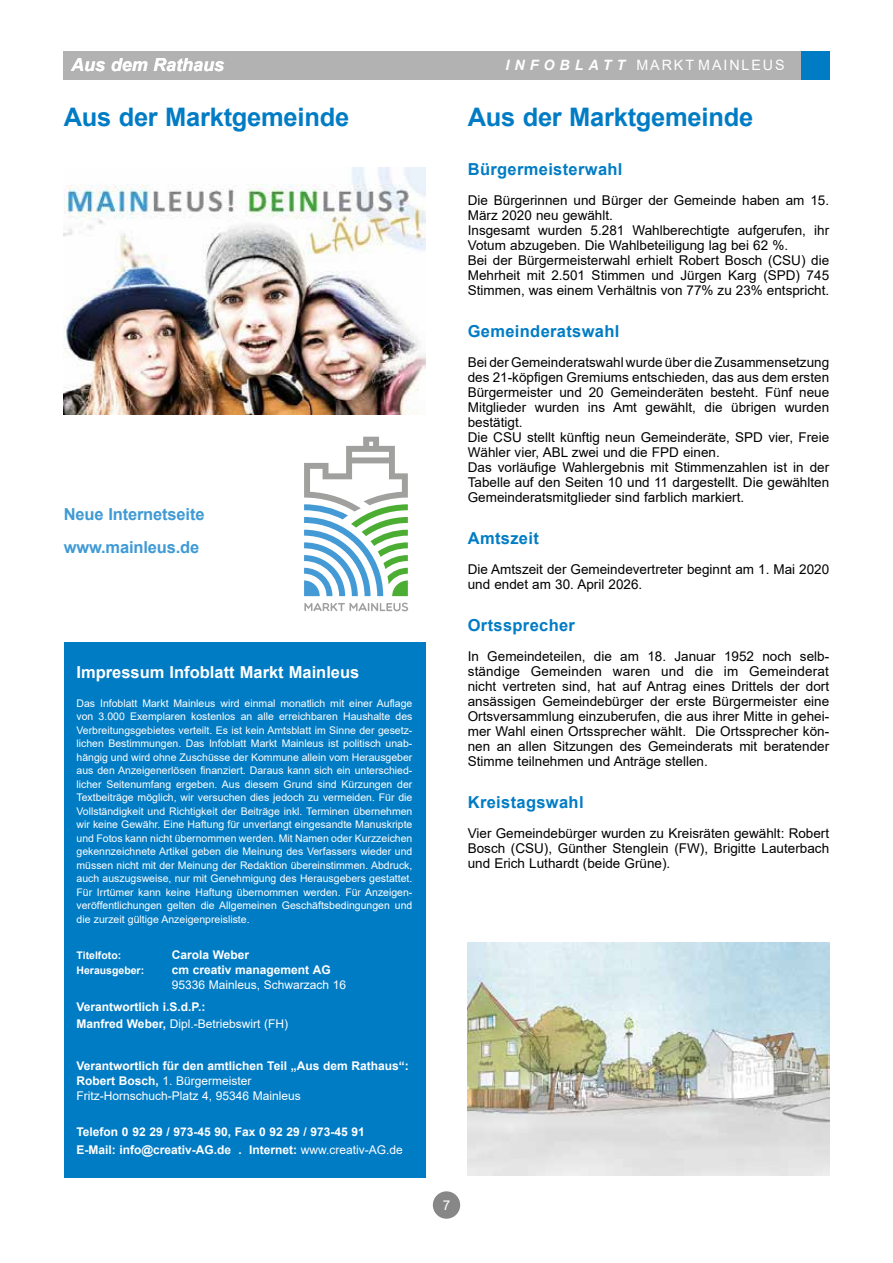
<style>
.page{position:relative;width:893px;height:1263px;background:#fff}
.page>*{position:absolute;margin:0;border:0;box-sizing:border-box;transform-origin:0 0}
.t1{font:700 25.5px "Arial";letter-spacing:-.01em;color:#007cc5}
.t2{font:italic 700 18px "Arial";color:#fff}
.t3{font:700 16.5px "Arial";letter-spacing:.02em;color:#007cc5}
.t4{font:700 16.5px/33px "Arial";letter-spacing:-.01em;color:#3f9ad5}
.t5{font:700 16.5px "Arial";color:#fff}
.t6{font:14.25px "Arial";letter-spacing:.135em;color:#fff}
.t7{font:13.5px/15px "Arial";color:#000}
.t8{font:13.5px "Arial";color:#fff}
.t9{font:700 12px/15px "Arial";color:#fff}
.t10{font:12px "Arial";color:#fff}
.t11{font:10.5px/13.5px "Arial";color:#fff;text-align:justify}
.t12{font:700 10.5px "Arial";color:#fff}
.s1{font-weight:400}
.s2{font-weight:700;font-style:italic}
</style>
<div class="page">
<div style="left:64px;top:51px;width:765px;height:28px;background:#b3b2b2"></div>
<div style="left:801px;top:51px;width:28px;height:28px;background:#007cc5"></div>
<div style="left:433px;top:1191px;width:27px;height:28px;background:#878787;border-radius:50%"></div>
<div style="left:64px;top:642px;width:361px;height:536px;background:#007cc5"></div>
<svg style="left:304px;top:602px;width:104px;height:10px"></svg>
<svg style="left:304px;top:437px;width:104px;height:159px"></svg>
<img style="left:64px;top:168px;width:361px;height:247px">
<img style="left:468px;top:942px;width:361px;height:233px">
<h2 class="t2" style="left:71px;top:52px;width:155px">Aus dem Rathaus</h2>
<h1 class="t1" style="left:64px;top:99px;width:287px">Aus der Marktgemeinde</h1>
<p class="t4" style="left:64px;top:497px;width:142px">Neue Internetseite www.mainleus.de</p>
<p class="t5" style="left:77px;top:661px;width:284px">Impressum Infoblatt Markt Mainleus</p>
<p class="t11" style="left:77px;top:696px;width:337px">Das Infoblatt Markt Mainleus wird einmal monatlich mit einer Auflage von 3.000 Exemplaren kostenlos an alle erreichbaren Haushalte des Verbreitungsgebietes verteilt. Es ist kein Amtsblatt im Sinne der gesetz&shy;lichen Bestimmungen. Das Infoblatt Markt Mainleus ist politisch unab&shy;hängig und wird ohne Zuschüsse der Kommune allein vom Herausgeber aus den Anzeigenerlösen finanziert. Daraus kann sich ein unterschied&shy;licher Seitenumfang ergeben. Aus diesem Grund sind Kürzungen der Textbeiträge möglich, wir versuchen dies jedoch zu vermeiden. Für die Vollständigkeit und Richtigkeit der Beiträge inkl. Terminen übernehmen wir keine Gewähr. Eine Haftung für unverlangt eingesandte Manuskripte und Fotos kann nicht übernommen werden. Mit Namen oder Kurzzeichen gekennzeichnete Artikel geben die Meinung des Verfassers wieder und müssen nicht mit der Meinung der Redaktion übereinstimmen. Abdruck, auch auszugsweise, nur mit Genehmigung des Herausgebers gestattet.<br>Für Irrtümer kann keine Haftung übernommen werden. Für Anzeigen&shy;veröffentlichungen gelten die Allgemeinen Geschäftsbedingungen und die zurzeit gültige Anzeigenpreisliste.</p>
<p class="t12" style="left:77px;top:948px;width:46px">Titelfoto:</p>
<p class="t9" style="left:172px;top:947px;width:79px">Carola Weber</p>
<p class="t12" style="left:77px;top:963px;width:69px">Herausgeber:</p>
<p class="t9" style="left:172px;top:962px;width:161px">cm creativ management AG</p>
<p class="t10" style="left:172px;top:976px;width:176px">95336 Mainleus, Schwarzach 16</p>
<p class="t9" style="left:77px;top:999px;width:213px;line-height:16.5px">Verantwortlich i.S.d.P.:<br>Manfred Weber, <span class="s1">Dipl.-Betriebswirt (FH)</span></p>
<p class="t9" style="left:77px;top:1058px;width:334px">Verantwortlich für den amtlichen Teil „Aus dem Rathaus“:<br>Robert Bosch, <span class="s1">1. Bürgermeister<br>Fritz-Hornschuch-Platz 4, 95346 Mainleus</span></p>
<p class="t9" style="left:77px;top:1123px;width:328px;line-height:18px">Telefon 0 92 29 / 973-45 90, Fax 0 92 29 / 973-45 91<br>E-Mail: info@creativ-AG.de . Internet: <span class="s1">www.creativ-AG.de</span></p>
<p class="t6" style="left:506px;top:55px;width:281px"><span class="s2">I N F O B L AT T</span> MARKT MAINLEUS</p>
<h1 class="t1" style="left:468px;top:99px;width:287px">Aus der Marktgemeinde</h1>
<p class="t3" style="left:468px;top:157px;width:156px">Bürgermeisterwahl</p>
<p class="t7" style="left:468px;top:192px;width:363px">Die Bürgerinnen und Bürger der Gemeinde haben am 15.<br>März 2020 neu gewählt.<br>Insgesamt wurden 5.281 Wahlberechtigte aufgerufen, ihr Votum abzugeben. Die Wahlbeteiligung lag bei 62 %.<br>Bei der Bürgermeisterwahl erhielt Robert Bosch (CSU) die Mehrheit mit 2.501 Stimmen und Jürgen Karg (SPD) 745<br>Stimmen, was einem Verhältnis von 77% zu 23% entspricht.</p>
<p class="t3" style="left:468px;top:319px;width:153px">Gemeinderatswahl</p>
<p class="t7" style="left:468px;top:354px;width:363px">Bei der Gemeinderatswahl wurde über die Zusammensetzung des 21-köpfigen Gremiums entschieden, das aus dem ersten Bürgermeister und 20 Gemeinderäten besteht. Fünf neue Mitglieder wurden ins Amt gewählt, die übrigen wurden bestätigt.<br>Die CSU stellt künftig neun Gemeinderäte, SPD vier, Freie Wähler vier, ABL zwei und die FPD einen.<br>Das vorläufige Wahlergebnis mit Stimmenzahlen ist in der Tabelle auf den Seiten 10 und 11 dargestellt. Die gewählten Gemeinderatsmitglieder sind farblich markiert.</p>
<p class="t3" style="left:468px;top:526px;width:73px">Amtszeit</p>
<p class="t7" style="left:468px;top:561px;width:363px">Die Amtszeit der Gemeindevertreter beginnt am 1. Mai 2020 und endet am 30. April 2026.</p>
<p class="t3" style="left:468px;top:613px;width:109px">Ortssprecher</p>
<p class="t7" style="left:468px;top:648px;width:363px;text-align:justify">In Gemeindeteilen, die am 18. Januar 1952 noch selb&shy;ständige Gemeinden waren und die im Gemeinderat nicht vertreten sind, hat auf Antrag eines Drittels der dort ansässigen Gemeindebürger der erste Bürgermeister eine Ortsversammlung einzuberufen, die aus ihrer Mitte in gehei&shy;mer Wahl einen Ortssprecher wählt. Die Ortssprecher kön&shy;nen an allen Sitzungen des Gemeinderats mit beratender Stimme teilnehmen und Anträge stellen.</p>
<p class="t3" style="left:468px;top:790px;width:117px">Kreistagswahl</p>
<p class="t7" style="left:468px;top:825px;width:363px;text-align:justify">Vier Gemeindebürger wurden zu Kreisräten gewählt: Robert Bosch (CSU), Günther Stenglein (FW), Brigitte Lauterbach und Erich Luthardt (beide Grüne).</p>
<p class="t8" style="left:443px;top:1195px;width:9px">7</p>
</div>
